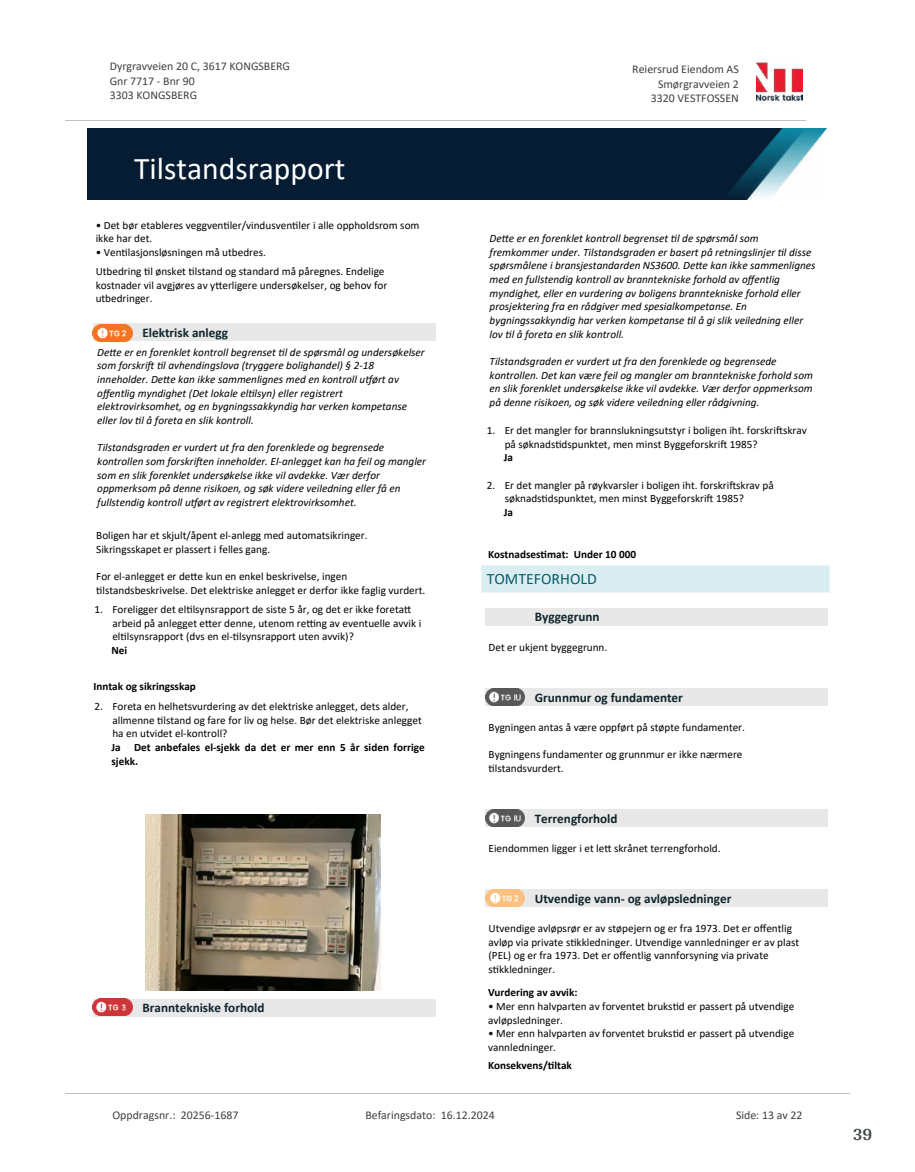
<style>
.page{position:relative;width:915px;height:1172px;background:#fff}
.page>*{position:absolute;margin:0;border:0;box-sizing:border-box;transform-origin:0 0}
.t1{font:31.65px "Calibri";color:#fff}
.t2{font:700 18px "Arya";color:#414749}
.t3{font:15.75px "Calibri";color:#065c69}
.t4{font:700 13.2px "Calibri";color:#0f252c}
.t5{font:11.85px/14.5px "Calibri";color:#404040}
.t6{font:11.25px/13.6px "Calibri";color:#000}
.t7{font:italic 11.25px/13.6px "Calibri";color:#000}
.t8{font:700 11.25px/13.6px "Calibri";color:#000}
</style>
<div class="page">
<div style="left:93px;top:324px;width:342px;height:17px;background:#e8e8e8"></div>
<img style="left:93px;top:324px;width:39px;height:17px">
<img style="left:145px;top:814px;width:235px;height:176px">
<div style="left:93px;top:999px;width:342px;height:17px;background:#e8e8e8"></div>
<img style="left:93px;top:999px;width:39px;height:17px">
<div style="left:481px;top:566px;width:347px;height:26px;background:#daeef2"></div>
<svg style="left:481px;top:567px;width:1px;height:25px"></svg>
<svg style="left:828px;top:567px;width:1px;height:25px"></svg>
<hr style="left:481px;top:566px;width:348px;height:1px;background:#eaf5f7">
<hr style="left:481px;top:592px;width:348px;height:1px;background:#eaf5f7">
<div style="left:485px;top:608px;width:342px;height:17px;background:#e8e8e8"></div>
<div style="left:485px;top:688px;width:342px;height:17px;background:#e8e8e8"></div>
<svg style="left:490px;top:688px;width:35px;height:13px"></svg>
<img style="left:485px;top:689px;width:39px;height:17px">
<div style="left:485px;top:809px;width:342px;height:18px;background:#e8e8e8"></div>
<svg style="left:490px;top:814px;width:35px;height:13px"></svg>
<img style="left:485px;top:809px;width:39px;height:17px">
<div style="left:485px;top:889px;width:342px;height:18px;background:#e8e8e8"></div>
<svg style="left:490px;top:894px;width:35px;height:13px"></svg>
<img style="left:485px;top:889px;width:39px;height:17px">
<img style="left:756px;top:62px;width:46px;height:40px">
<hr style="left:65px;top:120px;width:740px;height:1px;background:#c0c0c0">
<img style="left:88px;top:129px;width:738px;height:71px">
<hr style="left:65px;top:1093px;width:784px;height:1px;background:#c0c0c0">
<p class="t5" style="left:110px;top:59px;width:182px">Dyrgravveien 20 C, 3617 KONGSBERG<br>Gnr 7717 - Bnr 90<br>3303 KONGSBERG</p>
<p class="t5" style="left:632px;top:62px;width:108px">Reiersrud Eiendom AS</p>
<p class="t5" style="left:657px;top:76px;width:82px">Smørgravveien 2</p>
<p class="t5" style="left:650px;top:91px;width:89px">3320 VESTFOSSEN</p>
<h1 class="t1" style="left:134px;top:147px;width:213px">Tilstandsrapport</h1>
<p class="t6" style="left:96px;top:218px;width:325px">• Det bør etableres veggven琀椀ler/vindusven琀椀ler i alle oppholdsrom som ikke har det.</p>
<p class="t6" style="left:96px;top:242px;width:290px;line-height:19px">• Ven琀椀lasjonsløsningen må utbedres.<br>Utbedring 琀椀l ønsket 琀椀lstand og standard må påregnes. Endelige</p>
<p class="t6" style="left:96px;top:278px;width:293px">kostnader vil avgjøres av y琀琀erligere undersøkelser, og behov for utbedringer.</p>
<p class="t4" style="left:142px;top:323px;width:87px">Elektrisk anlegg</p>
<p class="t7" style="left:97px;top:345px;width:329px">De琀琀e er en forenklet kontroll begrenset 琀椀l de spørsmål og undersøkelser som forskri昀琀 琀椀l avhendingslova (tryggere bolighandel) § 2-18 inneholder. De琀琀e kan ikke sammenlignes med en kontroll u琀昀ørt av<br>o昀昀entlig myndighet (Det lokale el琀椀lsyn) eller registrert elektrovirksomhet, og en bygningssakkyndig har verken kompetanse eller lov 琀椀l å foreta en slik kontroll.</p>
<p class="t7" style="left:97px;top:440px;width:330px">Tilstandsgraden er vurdert ut fra den forenklede og begrensede kontrollen som forskri昀琀en inneholder. El-anlegget kan ha feil og mangler som en slik forenklet undersøkelse ikke vil avdekke. Vær derfor oppmerksom på denne risikoen, og søk videre veiledning eller få en fullstendig kontroll u琀昀ørt av registrert elektrovirksomhet.</p>
<p class="t6" style="left:96px;top:529px;width:273px">Boligen har et skjult/åpent el-anlegg med automatsikringer.<br>Sikringsskapet er plassert i felles gang.</p>
<p class="t6" style="left:96px;top:570px;width:330px">For el-anlegget er de琀琀e kun en enkel beskrivelse, ingen<br>琀椀lstandsbeskrivelse. Det elektriske anlegget er derfor ikke faglig vurdert.</p>
<p class="t6" style="left:112px;top:602px;width:310px;text-indent:-18px">1. Foreligger det el琀椀lsynsrapport de siste 5 år, og det er ikke foreta琀琀arbeid på anlegget e琀琀er denne, utenom re琀紀ng av eventuelle avvik i el琀椀lsynsrapport (dvs en el-琀椀lsynsrapport uten avvik)?</p>
<p class="t8" style="left:111px;top:643px;width:17px">Nei</p>
<p class="t8" style="left:93px;top:679px;width:104px">Inntak og sikringsskap</p>
<p class="t6" style="left:112px;top:699px;width:311px;text-indent:-18px">2. Foreta en helhetsvurdering av det elektriske anlegget, dets alder, allmenne 琀椀lstand og fare for liv og helse. Bør det elektriske anlegget ha en utvidet el-kontroll?</p>
<p class="t8" style="left:111px;top:740px;width:314px">Ja Det anbefales el-sjekk da det er mer enn 5 år siden forrige sjekk.</p>
<p class="t4" style="left:142px;top:999px;width:123px">Branntekniske forhold</p>
<p class="t7" style="left:489px;top:231px;width:327px">De琀琀e er en forenklet kontroll begrenset 琀椀l de spørsmål som fremkommer under. Tilstandsgraden er basert på retningslinjer 琀椀l disse spørsmålene i bransjestandarden NS3600. De琀琀e kan ikke sammenlignes med en fullstendig kontroll av branntekniske forhold av o昀昀entlig myndighet, eller en vurdering av boligens branntekniske forhold eller prosjektering fra en rådgiver med spesialkompetanse. En bygningssakkyndig har verken kompetanse 琀椀l å gi slik veiledning eller lov 琀椀l å foreta en slik kontroll.</p>
<p class="t7" style="left:489px;top:354px;width:325px">Tilstandsgraden er vurdert ut fra den forenklede og begrensede kontrollen. Det kan være feil og mangler om branntekniske forhold som en slik forenklet undersøkelse ikke vil avdekke. Vær derfor oppmerksom på denne risikoen, og søk videre veiledning eller rådgivning.</p>
<p class="t6" style="left:504px;top:423px;width:303px;text-indent:-18px">1. Er det mangler for brannslukningsutstyr i boligen iht. forskri昀琀skrav på søknads琀椀dspunktet, men minst Byggeforskri昀琀 1985?</p>
<p class="t8" style="left:503px;top:451px;width:11px">Ja</p>
<p class="t6" style="left:504px;top:478px;width:270px;text-indent:-18px">2. Er det mangler på røykvarsler i boligen iht. forskri昀琀skrav på søknads琀椀dspunktet, men minst Byggeforskri昀琀 1985?</p>
<p class="t8" style="left:503px;top:505px;width:11px">Ja</p>
<p class="t8" style="left:488px;top:547px;width:149px">Kostnadses琀椀mat: Under 10 000</p>
<h3 class="t3" style="left:486px;top:568px;width:112px">TOMTEFORHOLD</h3>
<p class="t4" style="left:534px;top:608px;width:66px">Byggegrunn</p>
<p class="t6" style="left:488px;top:640px;width:120px">Det er ukjent byggegrunn.</p>
<p class="t4" style="left:534px;top:688px;width:150px">Grunnmur og fundamenter</p>
<p class="t6" style="left:488px;top:720px;width:258px">Bygningen antas å være oppført på støpte fundamenter.</p>
<p class="t6" style="left:488px;top:747px;width:255px">Bygningens fundamenter og grunnmur er ikke nærmere琀椀lstandsvurdert.</p>
<p class="t4" style="left:534px;top:809px;width:84px">Terrengforhold</p>
<p class="t6" style="left:488px;top:841px;width:233px">Eiendommen ligger i et le琀琀 skrånet terrengforhold.</p>
<p class="t4" style="left:534px;top:889px;width:198px">Utvendige vann- og avløpsledninger</p>
<p class="t6" style="left:488px;top:921px;width:312px">Utvendige avløpsrør er av støpejern og er fra 1973. Det er o昀昀entlig avløp via private s琀椀kkledninger. Utvendige vannledninger er av plast (PEL) og er fra 1973. Det er o昀昀entlig vannforsyning via private<br>s琀椀kkledninger.</p>
<p class="t8" style="left:488px;top:985px;width:91px">Vurdering av avvik:</p>
<p class="t6" style="left:488px;top:999px;width:308px">• Mer enn halvparten av forventet bruks琀椀d er passert på utvendige avløpsledninger.</p>
<p class="t6" style="left:488px;top:1026px;width:308px">• Mer enn halvparten av forventet bruks琀椀d er passert på utvendige vannledninger.</p>
<p class="t8" style="left:488px;top:1058px;width:85px">Konsekvens/琀椀ltak</p>
<p class="t5" style="left:112px;top:1107px;width:127px">Oppdragsnr.: 20256-1687</p>
<p class="t5" style="left:365px;top:1107px;width:131px">Befaringsdato: 16.12.2024</p>
<p class="t5" style="left:735px;top:1107px;width:68px">Side: 13 av 22</p>
<h2 class="t2" style="left:852px;top:1123px;width:21px">39</h2>
</div>
